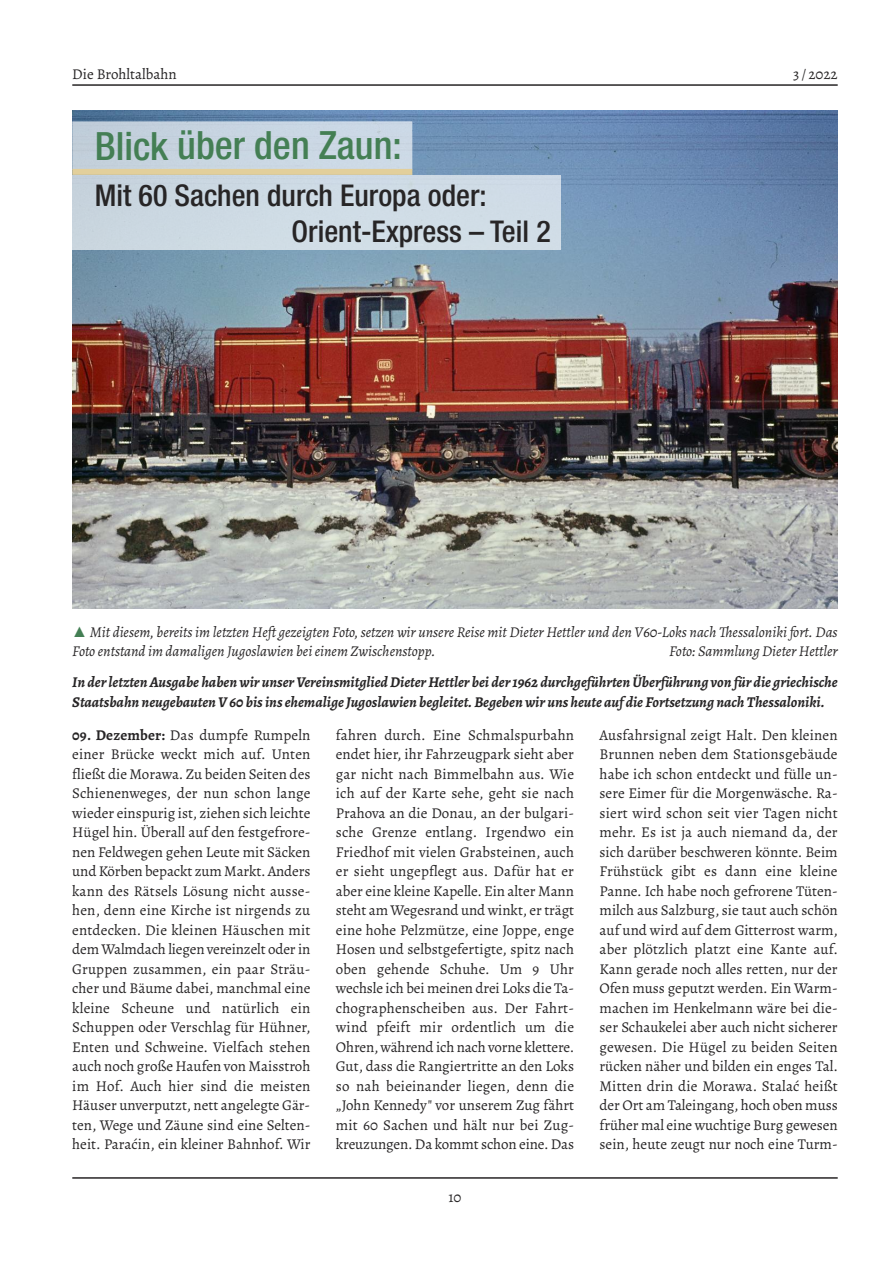
<style>
.page{position:relative;width:893px;height:1263px;background:#fff}
.page>*{position:absolute;margin:0;border:0;box-sizing:border-box;transform-origin:0 0}
.t1{font:500 condensed 39px "Helvetica Neue";color:#447f54}
.t2{font:500 condensed 30px/36px "Helvetica Neue";color:#272526}
.t3{font:15px/19.5px "Alegreya";color:#272526;text-align:justify}
.t4{font:italic 700 15px/19.5px "Alegreya";color:#272526}
.t5{font:italic 15px/19.5px "Alegreya";color:#272526}
.s1{font-family:"Arial";color:#447f54}
.s2{font-weight:700}
</style>
<div class="page">
<hr style="left:72px;top:84px;width:766px;height:2px;background:#272526">
<hr style="left:72px;top:1177px;width:766px;height:2px;background:#272526">
<img style="left:72px;top:111px;width:766px;height:497px">
<div style="left:72px;top:121px;width:340px;height:49px;background:#c8d5e1"></div>
<div style="left:72px;top:169px;width:340px;height:6px;background:#e2cf9b"></div>
<div style="left:72px;top:175px;width:489px;height:75px;background:#cfdbe5"></div>
<p class="t3" style="left:72px;top:64px;width:106px">Die Brohltalbahn</p>
<p class="t3" style="left:793px;top:64px;width:46px">3 / 2022</p>
<h1 class="t1" style="left:95px;top:122px;width:309px">Blick über den Zaun:</h1>
<h2 class="t2" style="left:292px;top:177px;width:261px;text-indent:-197px">Mit 60 Sachen durch Europa oder:<br>Orient-Express – Teil 2</h2>
<p class="t5" style="left:72px;top:621px;width:767px"><span class="s1">▲</span> Mit diesem, bereits im letzten Heft gezeigten Foto, setzen wir unsere Reise mit Dieter Hettler und den V60-Loks nach Thessaloniki fort. Das<br>Foto entstand im damaligen Jugoslawien bei einem Zwischenstopp.</p>
<p class="t5" style="left:669px;top:641px;width:170px">Foto: Sammlung Dieter Hettler</p>
<p class="t4" style="left:72px;top:672px;width:767px">In derletztenAusgabe habenwir unserVereinsmitgliedDieter Hettler bei der1962 durchgeführtenÜberführung von für die griechische<br>Staatsbahn neugebautenV60 bisinsehemaligeJugoslawien begleitet.Begebenwir uns heute auf die Fortsetzung nach Thessaloniki.</p>
<p class="t3" style="left:72px;top:725px;width:240px"><span class="s2">09. Dezember:</span> Das dumpfe Rumpeln einer Brücke weckt mich auf. Unten fließt die Morawa. Zu beiden Seiten des Schienenweges, der nun schon lange wieder einspurig ist, ziehen sich leichte Hügel hin. Überall auf den festgefrore&shy;nen Feldwegen gehen Leute mit Säcken und Körben bepackt zum Markt.Anders kann des Rätsels Lösung nicht ausse&shy;hen, denn eine Kirche ist nirgends zu entdecken. Die kleinen Häuschen mit dem Walmdach liegen vereinzelt oder in Gruppen zusammen, ein paar Sträu&shy;cher und Bäume dabei, manchmal eine kleine Scheune und natürlich ein Schuppen oder Verschlag für Hühner, Enten und Schweine. Vielfach stehen auch noch große Haufen von Maisstroh im Hof. Auch hier sind die meisten Häuser unverputzt, nett angelegte Gär&shy;ten, Wege und Zäune sind eine Selten&shy;heit. Paraćin, ein kleiner Bahnhof. Wir</p>
<p class="t3" style="left:336px;top:725px;width:240px">fahren durch. Eine Schmalspurbahn endet hier, ihr Fahrzeugpark sieht aber gar nicht nach Bimmelbahn aus. Wie ich auf der Karte sehe, geht sie nach Prahova an die Donau, an der bulgari&shy;sche Grenze entlang. Irgendwo ein Friedhof mit vielen Grabsteinen, auch er sieht ungepflegt aus. Dafür hat er aber eine kleine Kapelle.Ein alter Mann steht am Wegesrand und winkt, er trägt eine hohe Pelzmütze, eine Joppe, enge Hosen und selbstgefertigte, spitz nach oben gehende Schuhe. Um 9 Uhr wechsle ich bei meinen drei Loks die Ta&shy;chographenscheiben aus. Der Fahrt&shy;wind pfeift mir ordentlich um die Ohren,während ich nach vorne klettere.<br>Gut, dass die Rangiertritte an den Loks so nah beieinander liegen, denn die „John Kennedy" vor unserem Zug fährt mit 60 Sachen und hält nur bei Zug&shy;kreuzungen.Da kommt schon eine.Das</p>
<p class="t3" style="left:600px;top:725px;width:240px">Ausfahrsignal zeigt Halt. Den kleinen Brunnen neben dem Stationsgebäude habe ich schon entdeckt und fülle un&shy;sere Eimer für die Morgenwäsche. Ra&shy;siert wird schon seit vier Tagen nicht mehr. Es ist ja auch niemand da, der sich darüber beschweren könnte. Beim Frühstück gibt es dann eine kleine Panne. Ich habe noch gefrorene Tüten&shy;milch aus Salzburg, sie taut auch schön auf und wird auf dem Gitterrost warm, aber plötzlich platzt eine Kante auf.<br>Kann gerade noch alles retten, nur der Ofen muss geputzt werden. Ein Warm&shy;machen im Henkelmann wäre bei die&shy;ser Schaukelei aber auch nicht sicherer gewesen. Die Hügel zu beiden Seiten rücken näher und bilden ein enges Tal.<br>Mitten drin die Morawa. Stalać heißt der Ort am Taleingang, hoch oben muss früher mal eine wuchtige Burg gewesen sein, heute zeugt nur noch eine Turm-</p>
<p class="t3" style="left:448px;top:1187px;width:15px">10</p>
</div>
